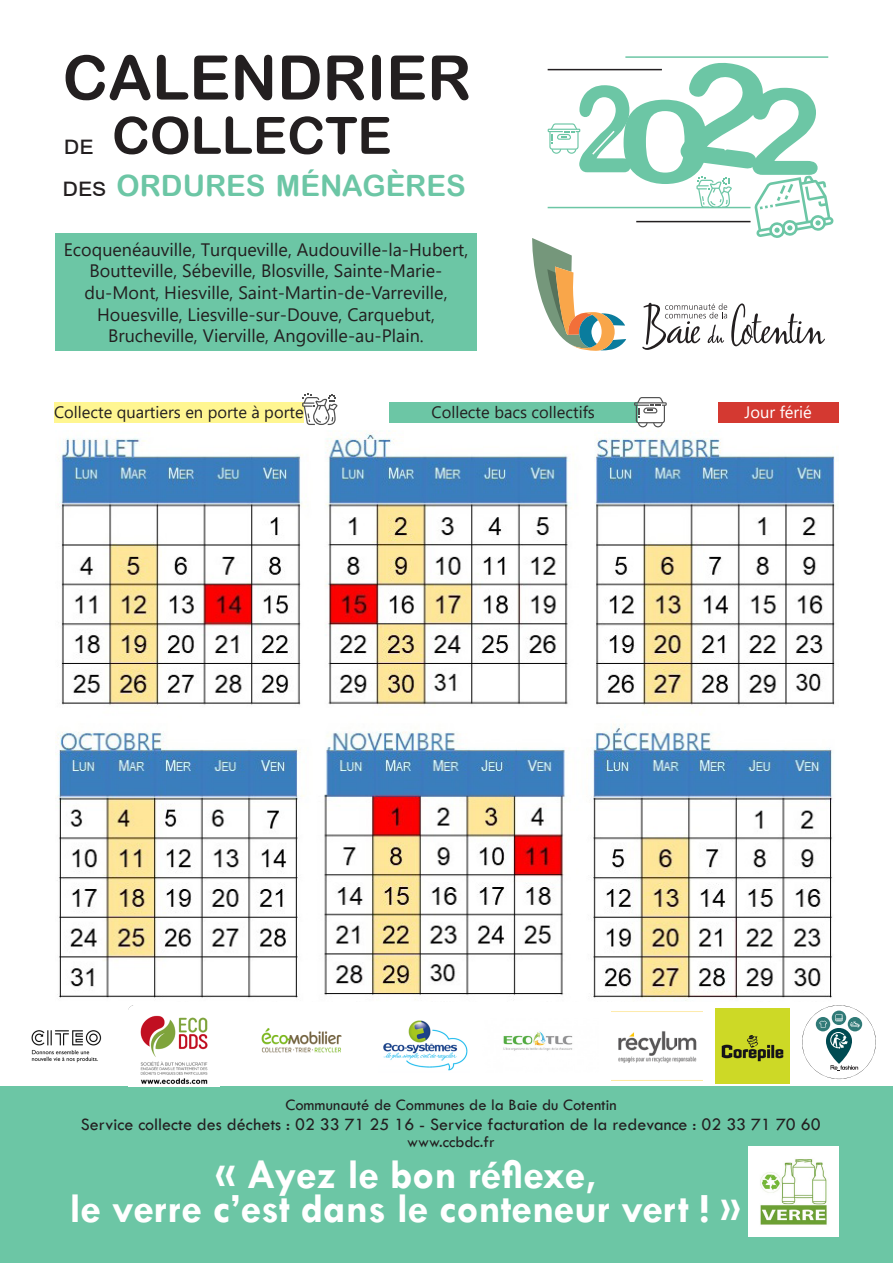
<style>
.page{position:relative;width:893px;height:1263px;background:#fff}
.page>*{position:absolute;margin:0;border:0;box-sizing:border-box;transform-origin:0 0}
.t1{font:120.9px "Arial Rounded MT Bold";color:#6cc6a5;scale:.85 1}
.t2{font:120.9px "Arial Rounded MT Bold";color:#6cc6a5;scale:1.08 1}
.t3{font:115.2px "Arial Rounded MT Bold";color:#6cc6a5;scale:1.45 1}
.t4{font:61.5px "Arial Rounded MT Bold";color:#231f20}
.t5{font:51.45px "Arial Rounded MT Bold";color:#231f20}
.t6{font:700 42px "Tw Cen";color:#fff}
.t7{font:29.4px "Arial Rounded MT Bold";color:#6cc6a5}
.t8{font:18px/21.6px "Segoe UI";color:#231f20;text-align:center}
.t9{font:18px "Tw Cen";color:#231f20}
.t10{font:condensed 18px "Nueva Std";letter-spacing:.005em;color:#231f20}
.t11{font:16.5px "Segoe UI";color:#231f20}
.t12{font:16.5px "Tw Cen";color:#231f20}
.t13{font:16.5px "Segoe UI";color:#fff}
.s1{font-family:"Arial";font-size:25.5px}
.s2{font-family:"Arial";font-size:25.5px;color:#231f20}
</style>
<div class="page">
<div style="left:718px;top:402px;width:120px;height:20px;background:#d43931"></div>
<div style="left:389px;top:402px;width:249px;height:20px;background:#6cc6a5"></div>
<svg style="left:634px;top:397px;width:33px;height:30px"></svg>
<div style="left:54px;top:402px;width:250px;height:20px;background:#fff691"></div>
<svg style="left:302px;top:393px;width:35px;height:32px"></svg>
<div style="left:55px;top:234px;width:422px;height:117px;background:#6cc6a5"></div>
<svg style="left:532px;top:238px;width:94px;height:113px"></svg>
<svg style="left:642px;top:303px;width:183px;height:47px"></svg>
<div style="left:0;top:1086px;width:893px;height:177px;background:#6cc6a5"></div>
<img style="left:748px;top:1146px;width:91px;height:90px">
<svg style="left:548px;top:123px;width:32px;height:31px"></svg>
<hr style="left:548px;top:207px;width:202px;height:1px;background:#6cc6a5">
<hr style="left:625px;top:56px;width:203px;height:2px;background:#6cc6a5">
<hr style="left:636px;top:221px;width:114px;height:1px;background:#231f20">
<hr style="left:548px;top:69px;width:114px;height:1px;background:#231f20">
<img style="left:31px;top:1030px;width:71px;height:33px">
<img style="left:128px;top:1005px;width:80px;height:79px">
<img style="left:261px;top:1028px;width:81px;height:25px">
<img style="left:383px;top:1020px;width:85px;height:51px">
<img style="left:503px;top:1031px;width:70px;height:20px">
<img style="left:618px;top:1031px;width:79px;height:32px">
<img style="left:715px;top:1008px;width:74px;height:76px">
<svg style="left:802px;top:1005px;width:74px;height:74px"></svg>
<img style="left:55px;top:431px;width:780px;height:570px">
<svg style="left:679px;top:175px;width:155px;height:63px"></svg>
<p class="t4" style="left:63px;top:41px;width:410px">CALENDRIER</p>
<p class="t5" style="left:64px;top:105px;width:329px"><span class="s1">de</span> COLLECTE</p>
<p class="t7" style="left:63px;top:168px;width:405px"><span class="s2">des</span> ORDURES MÉNAGÈRES</p>
<p class="t8" style="left:64px;top:237px;width:406px">Ecoquenéauville, Turqueville, Audouville-la-Hubert, Boutteville, Sébeville, Blosville, Sainte-Marie&shy;du-Mont, Hiesville, Saint-Martin-de-Varreville, Houesville, Liesville-sur-Douve, Carquebut, Brucheville, Vierville, Angoville-au-Plain.</p>
<p class="t1" style="left:574px;top:58px;width:73px">2</p>
<p class="t3" style="left:616px;top:74px;width:70px">0</p>
<p class="t2" style="left:745px;top:60px;width:73px">2</p>
<p class="t11" style="left:54px;top:397px;width:251px">Collecte quartiers en porte à porte</p>
<p class="t11" style="left:431px;top:397px;width:165px">Collecte bacs collectifs</p>
<p class="t13" style="left:744px;top:397px;width:69px">Jour férié</p>
<p class="t12" style="left:285px;top:1094px;width:333px">Communauté de Communes de la Baie du Cotentin</p>
<p class="t12" style="left:407px;top:1132px;width:89px">www.ccbdc.fr</p>
<p class="t6" style="left:215px;top:1149px;width:383px">« Ayez le bon réflexe,</p>
<p class="t6" style="left:70px;top:1183px;width:673px">le verre c’est dans le conteneur vert ! »</p>
<p class="t9" style="left:81px;top:1113px;width:741px">Service collecte des déchets : 02 33 71 25 16 - Service facturation de la redevance : 02 33 71 70 60</p>
<p class="t10" style="left:127px;top:1115px;width:14px">29</p>
<p class="t10" style="left:177px;top:1115px;width:14px">30</p>
<p class="t10" style="left:229px;top:1115px;width:11px">31</p>
<p class="t10" style="left:344px;top:1115px;width:14px">28</p>
<p class="t10" style="left:395px;top:1115px;width:14px">29</p>
<p class="t10" style="left:445px;top:1115px;width:14px">30</p>
<p class="t10" style="left:497px;top:1115px;width:11px">31</p>
<p class="t10" style="left:612px;top:1115px;width:14px">28</p>
<p class="t10" style="left:662px;top:1115px;width:14px">29</p>
<p class="t10" style="left:713px;top:1115px;width:14px">30</p>
<p class="t10" style="left:764px;top:1115px;width:11px">31</p>
<p class="t10" style="left:77px;top:1115px;width:14px">28</p>
</div>
